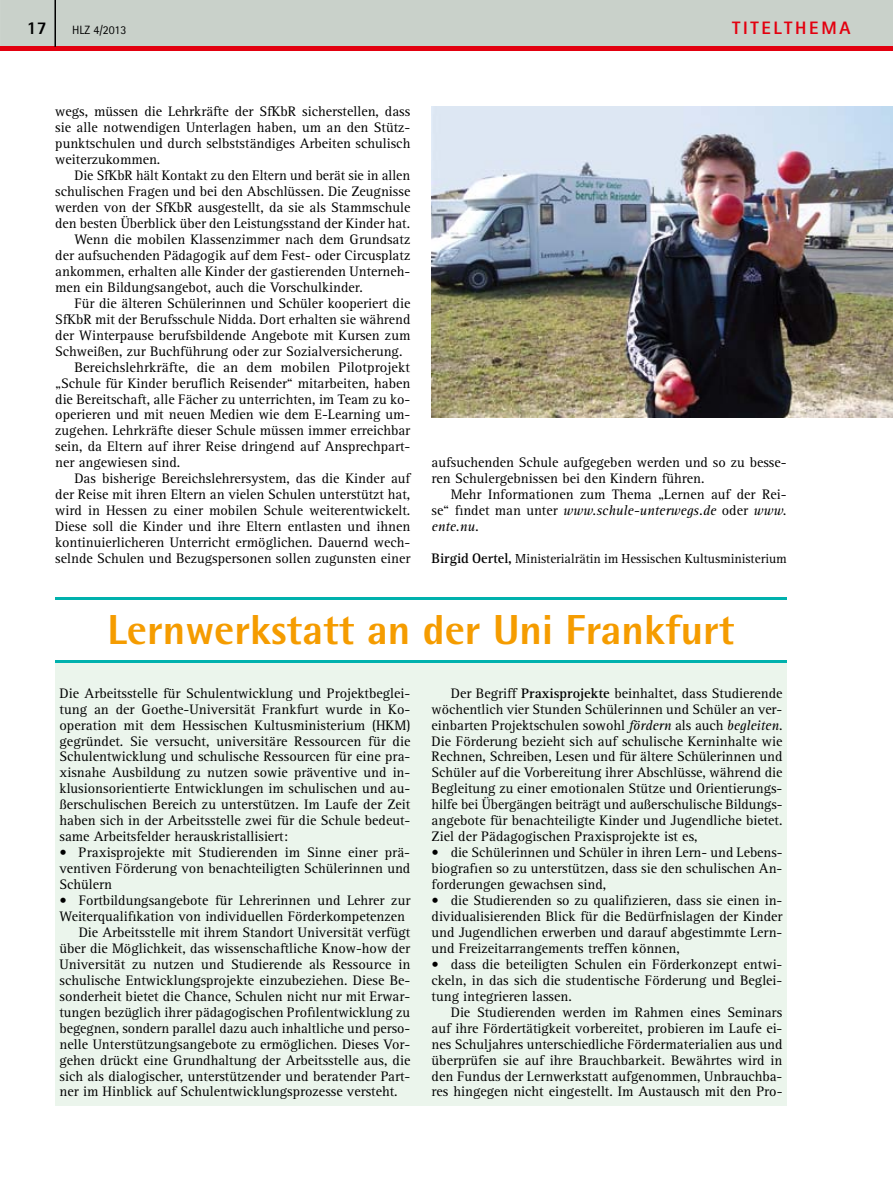
<style>
.page{position:relative;width:893px;height:1191px;background:#fff}
.page>*{position:absolute;margin:0;border:0;box-sizing:border-box;transform-origin:0 0}
.t1{font:800 42px "Rotis Semi Sans Std";color:#f59c00}
.t2{font:800 18px "Rotis Sans Serif Std";letter-spacing:.15em;color:#e3000f}
.t3{font:800 18px "Rotis Sans Serif Std";color:#000}
.t4{font:14.25px/15.9px "Rotis Serif Std";color:#000;text-align:justify}
.t5{font:13.5px "Rotis Serif Std";color:#000}
.t6{font:12px "Rotis Sans Serif Std";color:#000}
.s1{font-style:italic}
.s2{font-weight:700;font-size:14.25px}
.s3{font-weight:700}
</style>
<div class="page">
<div style="left:0;top:0;width:893px;height:47px;background:#c9d1ca"></div>
<hr style="left:0;top:47px;width:893px;height:4px;background:#e3000f">
<hr style="left:54px;top:0;width:2px;height:47px;background:#000">
<div style="left:55px;top:662px;width:732px;height:444px;background:#ebf5ec"></div>
<img style="left:432px;top:106px;width:461px;height:312px">
<hr style="left:55px;top:597px;width:732px;height:2px;background:#00b1ad">
<hr style="left:55px;top:660px;width:732px;height:2px;background:#00b1ad">
<p class="t3" style="left:27px;top:16px;width:22px">17</p>
<p class="t6" style="left:72px;top:23px;width:56px">HLZ 4/2013</p>
<p class="t2" style="left:732px;top:16px;width:120px">TITELTHEMA</p>
<p class="t4" style="left:55px;top:104px;width:357px">wegs, müssen die Lehrkräfte der SfKbR sicherstellen, dass sie alle notwendigen Unterlagen haben, um an den Stütz&shy;punktschulen und durch selbstständiges Arbeiten schulisch weiterzukommen.</p>
<p class="t4" style="left:74px;top:168px;width:337px">Die SfKbR hält Kontakt zu den Eltern und berät sie in allen</p>
<p class="t4" style="left:55px;top:184px;width:357px">schulischen Fragen und bei den Abschlüssen. Die Zeugnisse</p>
<p class="t4" style="left:55px;top:200px;width:357px">werden von der SfKbR ausgestellt, da sie als Stammschule</p>
<p class="t4" style="left:55px;top:216px;width:356px">den besten Überblick über den Leistungsstand der Kinder hat.</p>
<p class="t4" style="left:74px;top:232px;width:337px">Wenn die mobilen Klassenzimmer nach dem Grundsatz</p>
<p class="t4" style="left:55px;top:248px;width:357px">der aufsuchenden Pädagogik auf dem Fest- oder Circusplatz</p>
<p class="t4" style="left:55px;top:264px;width:357px">ankommen, erhalten alle Kinder der gastierenden Unterneh-</p>
<p class="t4" style="left:55px;top:279px;width:309px">men ein Bildungsangebot, auch die Vorschulkinder.</p>
<p class="t4" style="left:74px;top:295px;width:337px">Für die älteren Schülerinnen und Schüler kooperiert die</p>
<p class="t4" style="left:55px;top:311px;width:357px">SfKbR mit der Berufsschule Nidda. Dort erhalten sie während</p>
<p class="t4" style="left:55px;top:327px;width:357px">der Winterpause berufsbildende Angebote mit Kursen zum</p>
<p class="t4" style="left:55px;top:343px;width:349px">Schweißen, zur Buchführung oder zur Sozialversicherung.</p>
<p class="t4" style="left:74px;top:359px;width:337px">Bereichslehrkräfte, die an dem mobilen Pilotprojekt</p>
<p class="t4" style="left:55px;top:375px;width:357px">„Schule für Kinder beruflich Reisender“ mitarbeiten, haben</p>
<p class="t4" style="left:55px;top:391px;width:357px">die Bereitschaft, alle Fächer zu unterrichten, im Team zu ko-</p>
<p class="t4" style="left:55px;top:407px;width:357px">operieren und mit neuen Medien wie dem E-Learning um-</p>
<p class="t4" style="left:55px;top:423px;width:357px">zugehen. Lehrkräfte dieser Schule müssen immer erreichbar</p>
<p class="t4" style="left:55px;top:439px;width:357px">sein, da Eltern auf ihrer Reise dringend auf Ansprechpart-</p>
<p class="t4" style="left:55px;top:455px;width:126px">ner angewiesen sind.</p>
<p class="t4" style="left:74px;top:471px;width:337px">Das bisherige Bereichslehrersystem, das die Kinder auf</p>
<p class="t4" style="left:55px;top:487px;width:357px">der Reise mit ihren Eltern an vielen Schulen unterstützt hat,</p>
<p class="t4" style="left:55px;top:503px;width:357px">wird in Hessen zu einer mobilen Schule weiterentwickelt.</p>
<p class="t4" style="left:55px;top:519px;width:357px">Diese soll die Kinder und ihre Eltern entlasten und ihnen</p>
<p class="t4" style="left:55px;top:535px;width:357px">kontinuierlicheren Unterricht ermöglichen. Dauernd wech-</p>
<p class="t4" style="left:55px;top:551px;width:357px">selnde Schulen und Bezugspersonen sollen zugunsten einer</p>
<p class="t4" style="left:432px;top:455px;width:357px">aufsuchenden Schule aufgegeben werden und so zu besse&shy;ren Schulergebnissen bei den Kindern führen.</p>
<p class="t4" style="left:432px;top:487px;width:357px;text-indent:19px">Mehr Informationen zum Thema „Lernen auf der Rei&shy;se“ findet man unter <span class="s1">www.schule-unterwegs.de</span> oder <span class="s1">www. ente.nu.</span></p>
<p class="t5" style="left:432px;top:551px;width:357px"><span class="s2">Birgid Oertel,</span> Ministerialrätin im Hessischen Kultusministerium</p>
<h1 class="t1" style="left:107px;top:603px;width:628px">Lernwerkstatt an der Uni Frankfurt</h1>
<p class="t4" style="left:60px;top:685px;width:352px">Die Arbeitsstelle für Schulentwicklung und Projektbeglei&shy;tung an der Goethe-Universität Frankfurt wurde in Ko&shy;operation mit dem Hessischen Kultusministerium (HKM) gegründet. Sie versucht, universitäre Ressourcen für die Schulentwicklung und schulische Ressourcen für eine pra&shy;xisnahe Ausbildung zu nutzen sowie präventive und in&shy;klusionsorientierte Entwicklungen im schulischen und au&shy;ßerschulischen Bereich zu unterstützen. Im Laufe der Zeit haben sich in der Arbeitsstelle zwei für die Schule bedeut&shy;same Arbeitsfelder herauskristallisiert:</p>
<p class="t4" style="left:60px;top:845px;width:352px">• Praxisprojekte mit Studierenden im Sinne einer prä&shy;ventiven Förderung von benachteiligten Schülerinnen und Schülern</p>
<p class="t4" style="left:60px;top:892px;width:352px">• Fortbildungsangebote für Lehrerinnen und Lehrer zur</p>
<p class="t4" style="left:60px;top:908px;width:347px">Weiterqualifikation von individuellen Förderkompetenzen</p>
<p class="t4" style="left:79px;top:924px;width:333px">Die Arbeitsstelle mit ihrem Standort Universität verfügt</p>
<p class="t4" style="left:60px;top:940px;width:352px">über die Möglichkeit, das wissenschaftliche Know-how der</p>
<p class="t4" style="left:60px;top:956px;width:352px">Universität zu nutzen und Studierende als Ressource in</p>
<p class="t4" style="left:60px;top:972px;width:352px">schulische Entwicklungsprojekte einzubeziehen. Diese Be-</p>
<p class="t4" style="left:60px;top:988px;width:352px">sonderheit bietet die Chance, Schulen nicht nur mit Erwar-</p>
<p class="t4" style="left:60px;top:1004px;width:352px">tungen bezüglich ihrer pädagogischen Profilentwicklung zu</p>
<p class="t4" style="left:60px;top:1020px;width:352px">begegnen, sondern parallel dazu auch inhaltliche und perso-</p>
<p class="t4" style="left:60px;top:1036px;width:352px">nelle Unterstützungsangebote zu ermöglichen. Dieses Vor-</p>
<p class="t4" style="left:60px;top:1052px;width:352px">gehen drückt eine Grundhaltung der Arbeitsstelle aus, die</p>
<p class="t4" style="left:60px;top:1068px;width:352px">sich als dialogischer, unterstützender und beratender Part-</p>
<p class="t4" style="left:60px;top:1084px;width:340px">ner im Hinblick auf Schulentwicklungsprozesse versteht.</p>
<p class="t4" style="left:432px;top:685px;width:352px;text-indent:19px">Der Begriff <span class="s3">Praxisprojekte</span> beinhaltet, dass Studierende wöchentlich vier Stunden Schülerinnen und Schüler an ver&shy;einbarten Projektschulen sowohl <span class="s1">fördern</span> als auch <span class="s1">begleiten</span>.<br>Die Förderung bezieht sich auf schulische Kerninhalte wie Rechnen, Schreiben, Lesen und für ältere Schülerinnen und Schüler auf die Vorbereitung ihrer Abschlüsse, während die Begleitung zu einer emotionalen Stütze und Orientierungs&shy;hilfe bei Übergängen beiträgt und außerschulische Bildungs&shy;angebote für benachteiligte Kinder und Jugendliche bietet.<br>Ziel der Pädagogischen Praxisprojekte ist es,</p>
<p class="t4" style="left:432px;top:845px;width:353px">• die Schülerinnen und Schüler in ihren Lern- und Lebens&shy;biografien so zu unterstützen, dass sie den schulischen An&shy;forderungen gewachsen sind,</p>
<p class="t4" style="left:432px;top:892px;width:352px">• die Studierenden so zu qualifizieren, dass sie einen in&shy;dividualisierenden Blick für die Bedürfnislagen der Kinder und Jugendlichen erwerben und darauf abgestimmte Lern&shy;und Freizeitarrangements treffen können,</p>
<p class="t4" style="left:432px;top:956px;width:352px">• dass die beteiligten Schulen ein Förderkonzept entwi&shy;ckeln, in das sich die studentische Förderung und Beglei&shy;tung integrieren lassen.</p>
<p class="t4" style="left:432px;top:1004px;width:352px;text-indent:19px">Die Studierenden werden im Rahmen eines Seminars auf ihre Fördertätigkeit vorbereitet, probieren im Laufe ei&shy;nes Schuljahres unterschiedliche Fördermaterialien aus und überprüfen sie auf ihre Brauchbarkeit. Bewährtes wird in den Fundus der Lernwerkstatt aufgenommen, Unbrauchba&shy;res hingegen nicht eingestellt. Im Austausch mit den Pro-</p>
</div>
